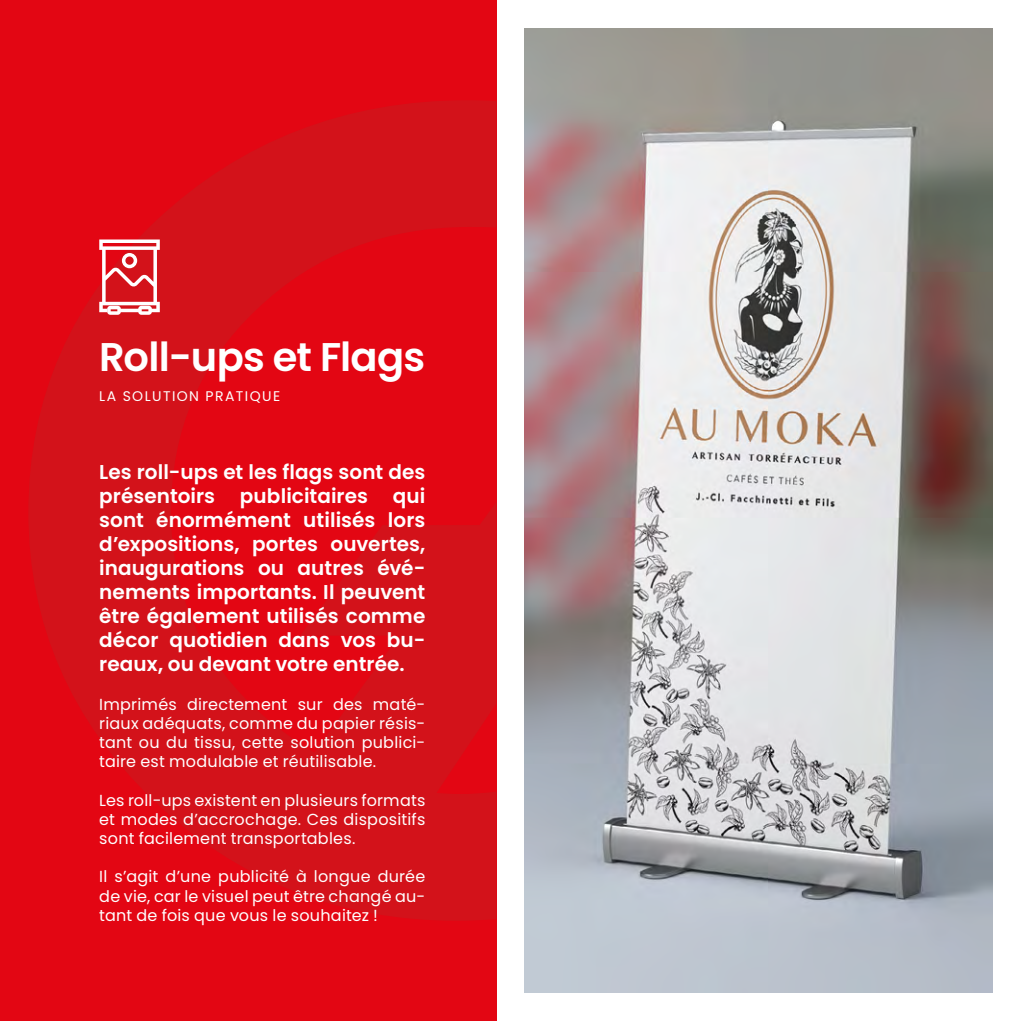
<style>
.page{position:relative;width:1021px;height:1021px;background:#fff}
.page>*{position:absolute;margin:0;border:0;box-sizing:border-box;transform-origin:0 0}
.t1{font:600 40px "Poppins";letter-spacing:-.02em;color:#fff}
.t2{font:600 20px/24px "Poppins";letter-spacing:.005em;color:#fff;text-align:justify}
.t3{font:16px/19.2px "Poppins";letter-spacing:.015em;color:#fff;text-align:justify}
.t4{font:14px "Poppins";letter-spacing:.1em;color:#fff}
</style>
<div class="page">
<div style="left:0;top:0;width:496px;height:1020px;background:#e30613"></div>
<svg style="left:28px;top:100px;width:468px;height:820px;fill:#d3121a"></svg>
<img style="left:524px;top:28px;width:468px;height:964px">
<svg style="left:99px;top:239px;width:61px;height:76px"></svg>
<h1 class="t1" style="left:99px;top:334px;width:327px">Roll-ups et Flags</h1>
<p class="t4" style="left:99px;top:388px;width:182px">LA SOLUTION PRATIQUE</p>
<p class="t2" style="left:99px;top:460px;width:328px">Les roll-ups et les flags sont des présentoirs publicitaires qui sont énormément utilisés lors d’expositions, portes ouvertes, inaugurations ou autres évé&shy;nements importants. Il peuvent être également utilisés comme décor quotidien dans vos bu&shy;reaux, ou devant votre entrée.</p>
<p class="t3" style="left:99px;top:694px;width:327px">Imprimés directement sur des maté&shy;riaux adéquats, comme du papier résis&shy;tant ou du tissu, cette solution publici&shy;taire est modulable et réutilisable.</p>
<p class="t3" style="left:99px;top:790px;width:328px">Les roll-ups existent en plusieurs formats et modes d’accrochage. Ces dispositifs sont facilement transportables.</p>
<p class="t3" style="left:99px;top:867px;width:328px">Il s’agit d’une publicité à longue durée de vie, car le visuel peut être changé au&shy;tant de fois que vous le souhaitez !</p>
</div>
